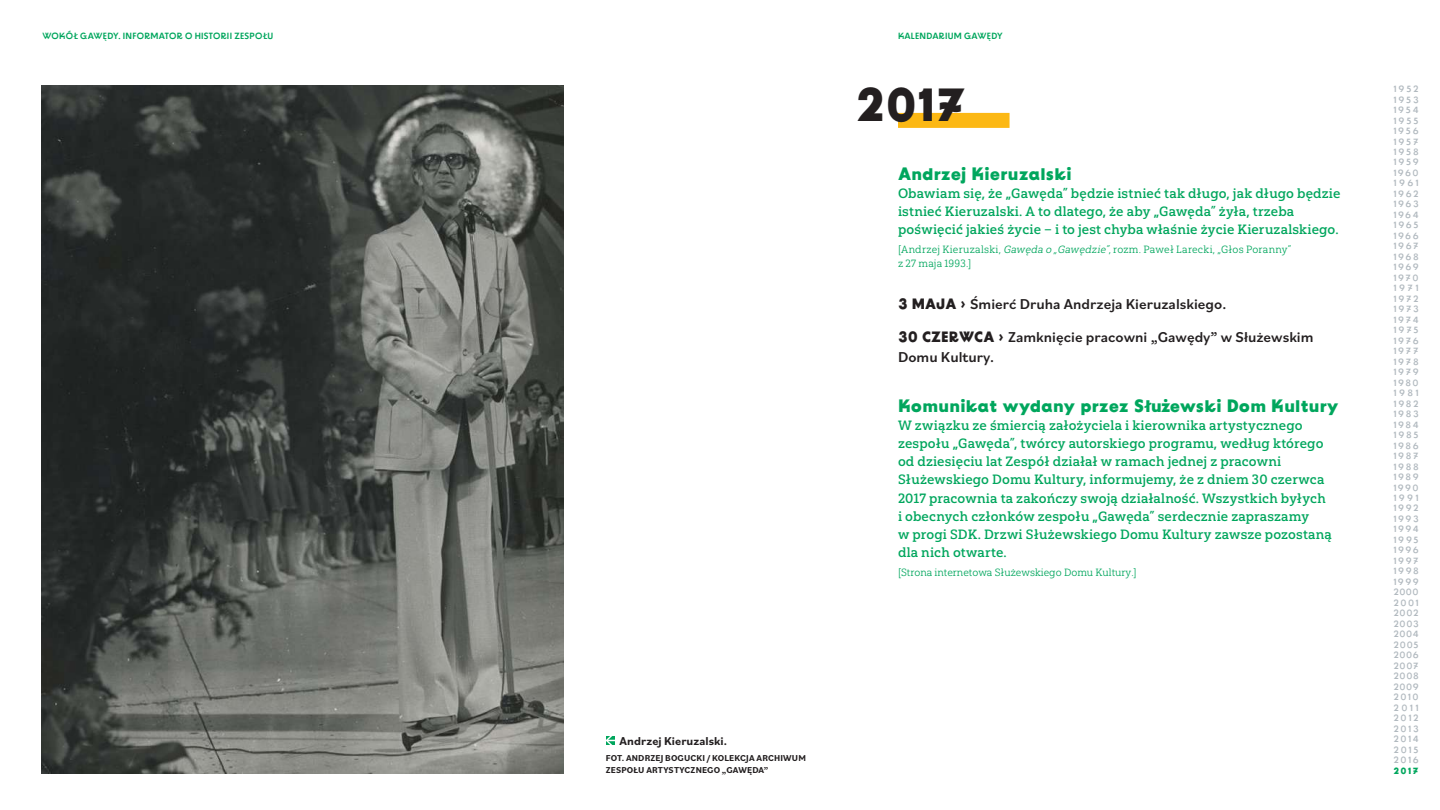
<style>
.page{position:relative;width:1440px;height:810px;background:#fff}
.page>*{position:absolute;margin:0;border:0;box-sizing:border-box;transform-origin:0 0}
.t1{font:700 46.5px "BD Supper";color:#231f20}
.t2{font:700 18px "BD Supper";letter-spacing:.005em;color:#00a65d}
.t3{font:500 15px/20.2px "Bilo";color:#231f20}
.t4{font:13.5px/18.3px "Yorkten Slab Nor Med";letter-spacing:.01em;color:#00a65d}
.t5{font:700 12px "Bilo";letter-spacing:.005em;color:#231f20}
.t6{font:10.5px/14.2px "Yorkten Slab Nor Boo";letter-spacing:.01em;color:#00a65d}
.t7{font:9px/10.5px "BD Supper";letter-spacing:.16em;color:#b1b9bf;text-align:justify}
.t8{font:700 9px/12.1px "Bilo";letter-spacing:.015em;color:#231f20}
.t9{font:9px "BD Supper";letter-spacing:.025em;color:#00a65d}
.t10{font:700 9px "BD Supper";color:#00a65d}
.s1{font-style:italic}
.s2{font-family:"BD Supper";font-weight:700}
</style>
<div class="page">
<div style="left:898px;top:113px;width:111px;height:15px;background:#fcb814"></div>
<img style="left:42px;top:85px;width:521px;height:689px">
<svg style="left:606px;top:736px;width:9px;height:9px"></svg>
<p class="t9" style="left:43px;top:31px;width:232px">WOKÓŁ GAWĘDY. INFORMATOR O HISTORII ZESPOŁU</p>
<p class="t9" style="left:898px;top:31px;width:106px">KALENDARIUM GAWĘDY</p>
<h1 class="t1" style="left:855px;top:76px;width:113px">2017</h1>
<p class="t5" style="left:619px;top:733px;width:109px">Andrzej Kieruzalski.</p>
<p class="t8" style="left:606px;top:752px;width:202px">FOT. ANDRZEJ BOGUCKI / KOLEKCJA ARCHIWUM<br>ZESPOŁU ARTYSTYCZNEGO „GAWĘDA”</p>
<h2 class="t2" style="left:898px;top:162px;width:175px">Andrzej Kieruzalski</h2>
<p class="t4" style="left:898px;top:184px;width:444px">Obawiam się, że „Gawęda” będzie istnieć tak długo, jak długo będzie istnieć Kieruzalski. A to dlatego, że aby „Gawęda” żyła, trzeba poświęcić jakieś życie – i to jest chyba właśnie życie Kieruzalskiego.</p>
<p class="t6" style="left:898px;top:242px;width:395px">[Andrzej Kieruzalski, <span class="s1">Gawęda o „Gawędzie”</span>, rozm. Paweł Larecki, „Głos Poranny” z 27 maja 1993.]</p>
<p class="t3" style="left:898px;top:293px;width:330px"><span class="s2">3 MAJA &gt;</span> Śmierć Druha Andrzeja Kieruzalskiego.</p>
<p class="t3" style="left:898px;top:326px;width:417px"><span class="s2">30 CZERWCA &gt;</span> Zamknięcie pracowni „Gawędy” w Służewskim<br>Domu Kultury.</p>
<h2 class="t2" style="left:898px;top:394px;width:442px">Komunikat wydany przez Służewski Dom Kultury</h2>
<p class="t4" style="left:898px;top:416px;width:435px">W związku ze śmiercią założyciela i kierownika artystycznego zespołu „Gawęda”, twórcy autorskiego programu, według którego od dziesięciu lat Zespół działał w ramach jednej z pracowni Służewskiego Domu Kultury, informujemy, że z dniem 30 czerwca 2017 pracownia ta zakończy swoją działalność. Wszystkich byłych i obecnych członków zespołu „Gawęda” serdecznie zapraszamy<br>w progi SDK. Drzwi Służewskiego Domu Kultury zawsze pozostaną dla nich otwarte.</p>
<p class="t6" style="left:898px;top:565px;width:240px">[Strona internetowa Służewskiego Domu Kultury.]</p>
<p class="t7" style="left:1393px;top:84px;width:27px">1952<br>1953<br>1954<br>1955<br>1956<br>1957<br>1958<br>1959<br>1960<br>1961<br>1962<br>1963<br>1964<br>1965<br>1966<br>1967<br>1968<br>1969<br>1970<br>1971<br>1972<br>1973<br>1974<br>1975<br>1976<br>1977<br>1978<br>1979<br>1980<br>1981<br>1982<br>1983<br>1984<br>1985<br>1986<br>1987<br>1988<br>1989<br>1990<br>1991<br>1992<br>1993<br>1994<br>1995<br>1996<br>1997<br>1998<br>1999<br>2000<br>2001<br>2002<br>2003<br>2004<br>2005<br>2006<br>2007<br>2008<br>2009<br>2010<br>2011<br>2012<br>2013<br>2014<br>2015<br>2016</p>
<p class="t10" style="left:1393px;top:765px;width:27px">2017</p>
</div>
